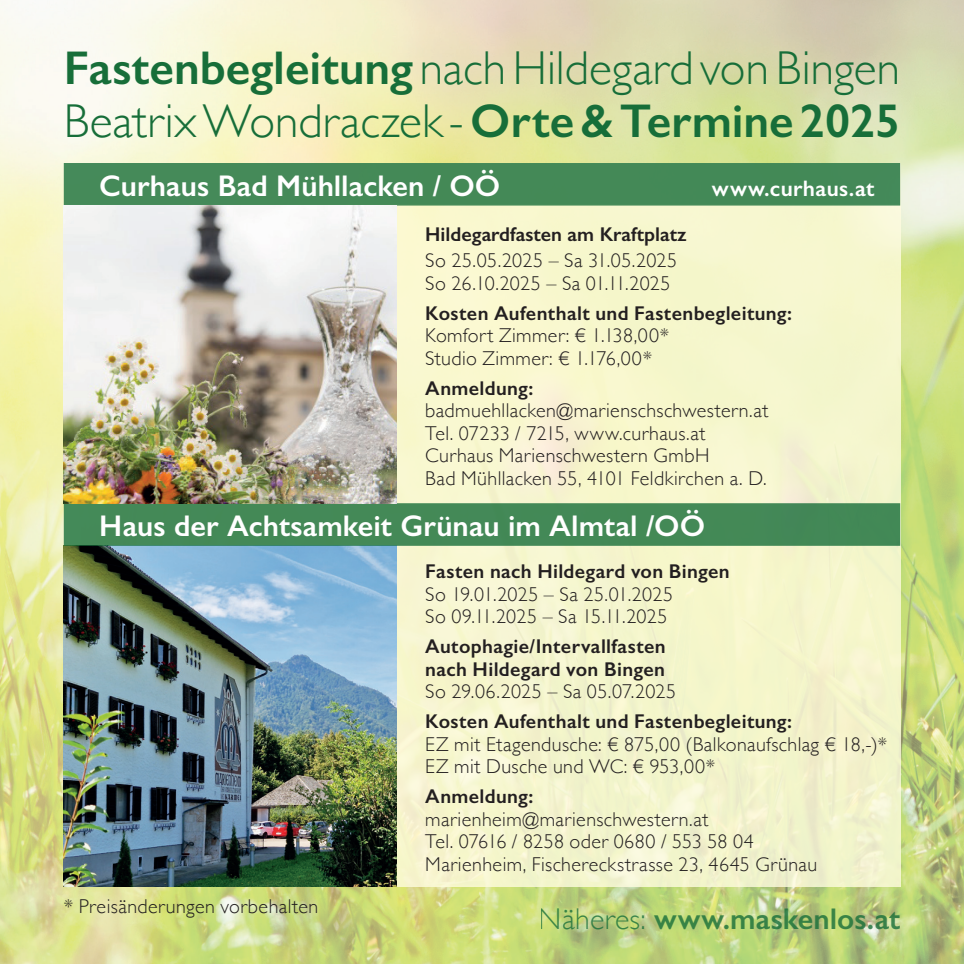
<style>
.page{position:relative;width:964px;height:964px;background:#fff}
.page>*{position:absolute;margin:0;border:0;box-sizing:border-box;transform-origin:0 0}
.t1{font:300 47.5px/52.5px "Gill Sans";color:#176e39}
.t2{font:600 30px "Gill Sans";letter-spacing:.005em;color:#fff}
.t3{font:600 30px "Gill Sans";color:#176e39}
.t4{font:600 22.5px "Gill Sans";letter-spacing:.02em;color:#fff}
.t5{font:300 20px/22.5px "Gill Sans";letter-spacing:.02em;color:#231f20}
.t6{font:600 20px/22.5px "Gill Sans";letter-spacing:.015em;color:#231f20}
.s1{font-weight:600}
.s2{font-weight:300}
</style>
<div class="page">
<img style="left:0;top:0;width:964px;height:964px">
<div style="left:64px;top:163px;width:836px;height:723px;background:#f6f6cd"></div>
<div style="left:64px;top:163px;width:836px;height:43px;background:#448957;border:1px solid #176e39"></div>
<img style="left:64px;top:546px;width:333px;height:340px">
<div style="left:64px;top:503px;width:836px;height:43px;background:#448957;border:1px solid #176e39"></div>
<img style="left:64px;top:206px;width:333px;height:297px">
<h1 class="t1" style="left:64px;top:40px;width:838px"><span class="s1">Fastenbegleitung</span> nach Hildegard von Bingen<br>Beatrix Wondraczek - <span class="s1">Orte &amp; Termine 2025</span></h1>
<h2 class="t2" style="left:99px;top:167px;width:403px">Curhaus Bad Mühllacken / OÖ</h2>
<p class="t4" style="left:712px;top:174px;width:164px">www.curhaus.at</p>
<p class="t6" style="left:425px;top:223px;width:263px">Hildegardfasten am Kraftplatz</p>
<p class="t5" style="left:425px;top:248px;width:253px">So 25.05.2025 – Sa 31.05.2025<br>So 26.10.2025 – Sa 01.11.2025</p>
<p class="t6" style="left:425px;top:301px;width:368px">Kosten Aufenthalt und Fastenbegleitung:</p>
<p class="t5" style="left:425px;top:323px;width:245px">Komfort Zimmer: € 1.138,00*<br>Studio Zimmer: € 1.176,00*</p>
<p class="t6" style="left:425px;top:376px;width:110px">Anmeldung:</p>
<p class="t5" style="left:425px;top:398px;width:345px">badmuehllacken@marienschschwestern.at Tel. 07233 / 7215, www.curhaus.at Curhaus Marienschwestern GmbH<br>Bad Mühllacken 55, 4101 Feldkirchen a. D.</p>
<h2 class="t2" style="left:99px;top:507px;width:607px">Haus der Achtsamkeit Grünau im Almtal /OÖ</h2>
<p class="t5" style="left:64px;top:894px;width:256px">* Preisänderungen vorbehalten</p>
<p class="t6" style="left:425px;top:560px;width:306px">Fasten nach Hildegard von Bingen</p>
<p class="t5" style="left:425px;top:582px;width:249px">So 19.01.2025 – Sa 25.01.2025<br>So 09.11.2025 – Sa 15.11.2025</p>
<p class="t6" style="left:425px;top:635px;width:242px">Autophagie/Intervallfasten nach Hildegard von Bingen</p>
<p class="t5" style="left:425px;top:679px;width:252px">So 29.06.2025 – Sa 05.07.2025</p>
<p class="t6" style="left:425px;top:710px;width:368px">Kosten Aufenthalt und Fastenbegleitung:</p>
<p class="t5" style="left:425px;top:732px;width:463px">EZ mit Etagendusche: € 875,00 (Balkonaufschlag € 18,-)*<br>EZ mit Dusche und WC: € 953,00*</p>
<p class="t6" style="left:425px;top:785px;width:110px">Anmeldung:</p>
<p class="t5" style="left:425px;top:807px;width:393px">marienheim@marienschwestern.at<br>Tel. 07616 / 8258 oder 0680 / 553 58 04<br>Marienheim, Fischereckstrasse 23, 4645 Grünau</p>
<h2 class="t3" style="left:539px;top:901px;width:363px"><span class="s2">Näheres:</span> www.maskenlos.at</h2>
</div>
